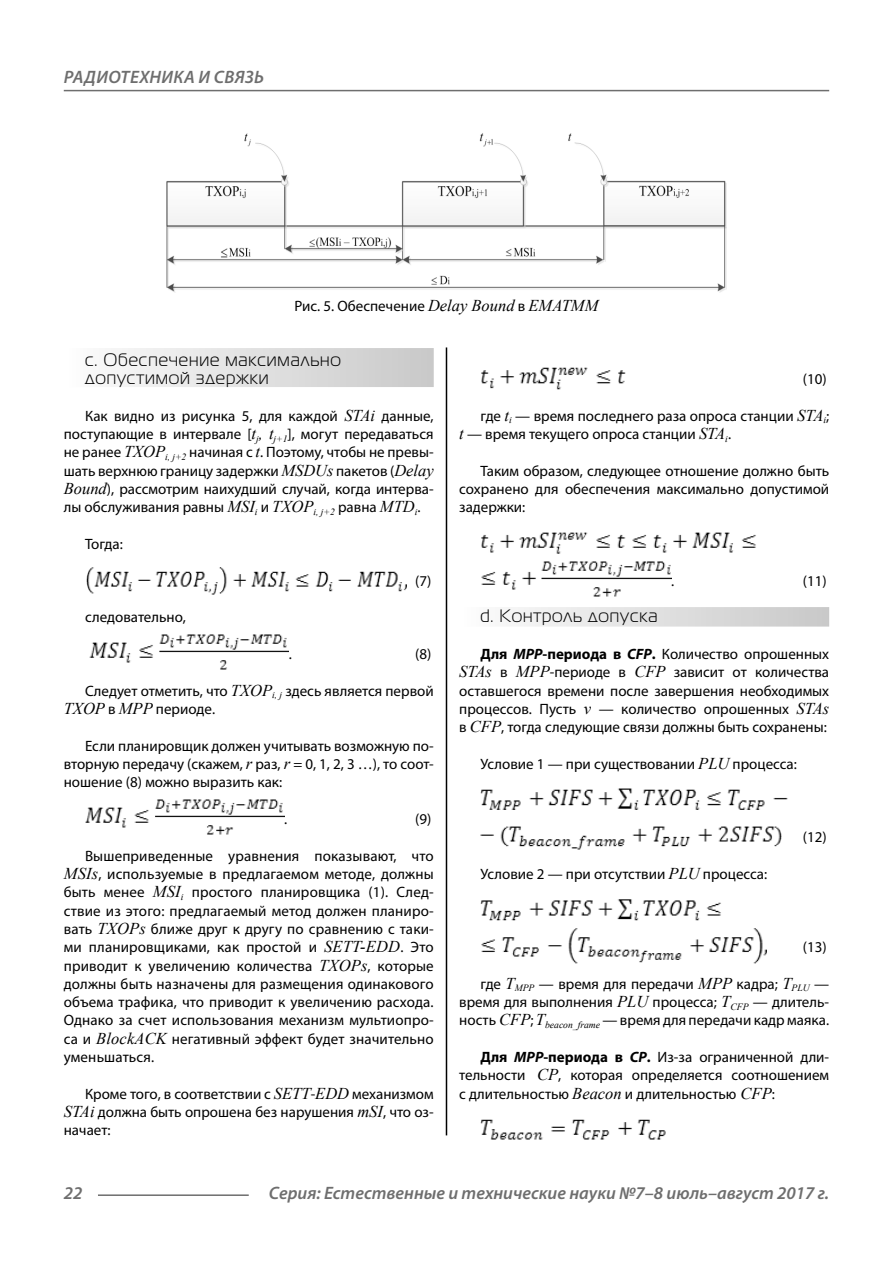
<style>
.page{position:relative;width:893px;height:1263px;background:#fff}
.page>*{position:absolute;margin:0;border:0;box-sizing:border-box;transform-origin:0 0}
.t1{font:italic 600 18px "Myriad Pro";color:#6e6e6e}
.Subheader_2lines{font:18px/18.3px "Magistral C";letter-spacing:.05em;color:#000}
.t2{font:italic 600 18px "Myriad Pro";letter-spacing:.02em;color:#6e6e6e}
.Subheader{font:18px "Magistral C";letter-spacing:.05em;color:#000}
.Normal{font:15px/18.3px "Myriad Pro";color:#000;text-align:justify}
.podpis{font:15px "Myriad Pro";color:#000}
.s1{font-family:"Times New Roman";font-style:italic;font-size:16.5px}
.s2{font-weight:700}
.s3{font-weight:700;font-style:italic}
</style>
<div class="page">
<hr style="left:98px;top:1194px;width:151px;height:2px;background:#6e6e6e">
<hr style="left:64px;top:90px;width:765px;height:1px;background:#6e6e6e">
<div style="left:64px;top:348px;width:370px;height:39px;background:linear-gradient(to right,#fdfdfd,#c8c8c8)"></div>
<img style="left:86px;top:567px;width:321px;height:28px">
<img style="left:89px;top:634px;width:200px;height:36px">
<img style="left:85px;top:799px;width:199px;height:36px">
<div style="left:459px;top:607px;width:370px;height:20px;background:linear-gradient(to right,#fdfdfd,#c8c8c8)"></div>
<img style="left:481px;top:367px;width:145px;height:23px">
<img style="left:481px;top:532px;width:275px;height:22px">
<img style="left:481px;top:561px;width:190px;height:36px">
<img style="left:480px;top:788px;width:308px;height:22px">
<img style="left:480px;top:826px;width:301px;height:24px">
<img style="left:480px;top:899px;width:241px;height:22px">
<img style="left:481px;top:928px;width:286px;height:36px">
<img style="left:480px;top:1119px;width:186px;height:21px">
<img style="left:166px;top:133px;width:561px;height:159px">
<hr style="left:446px;top:347px;width:1px;height:788px;background:#000">
<p class="t2" style="left:64px;top:66px;width:202px">РАДИОТЕХНИКА И СВЯЗЬ</p>
<p class="podpis" style="left:294px;top:297px;width:305px">Рис. 5. Обеспечение <span class="s1">Delay Bound</span> в <span class="s1">EMATMM</span></p>
<p class="Subheader_2lines" style="left:85px;top:350px;width:258px">c. Обеспечение максимально допустимой здержки</p>
<p class="Normal" style="left:64px;top:406px;width:371px;text-indent:21px">Как видно из рисунка 5, для каждой <span class="s1">STAi</span> данные, поступающие в интервале [<span class="s1">t</span><sub>j</sub><span class="s1">, t</span><sub>j+1</sub>], могут передаваться не ранее <span class="s1">TXOP</span><sub>i,</sub> <sub>j+2</sub> начиная с <span class="s1">t</span>. Поэтому, чтобы не превы&shy;шать верхнюю границу задержки <span class="s1">MSDUs</span> пакетов (<span class="s1">Delay Bound</span>), рассмотрим наихудший случай, когда интерва&shy;лы обслуживания равны <span class="s1">MSI</span><sub>i</sub> и <span class="s1">TXOP</span><sub>i,</sub> <sub>j+2</sub> равна <span class="s1">MTD</span><sub>i</sub>.</p>
<p class="Normal" style="left:85px;top:535px;width:39px">Тогда:</p>
<p class="Normal" style="left:415px;top:571px;width:18px">(7)</p>
<p class="Normal" style="left:85px;top:608px;width:103px">следовательно,</p>
<p class="Normal" style="left:289px;top:644px;width:5px">.</p>
<p class="Normal" style="left:415px;top:644px;width:18px">(8)</p>
<p class="Normal" style="left:64px;top:681px;width:371px;text-indent:21px">Следует отметить, что <span class="s1">TXOP</span><sub>i,</sub> <sub>j</sub> здесь является первой<br><span class="s1">TXOP</span> в <span class="s1">MPP</span> периоде.</p>
<p class="Normal" style="left:64px;top:736px;width:371px;text-indent:21px">Если планировщик должен учитывать возможную по&shy;вторную передачу (скажем, <span class="s1">r</span> раз, <span class="s1">r</span> = 0, 1, 2, 3 …), то соот&shy;ношение (8) можно выразить как:</p>
<p class="Normal" style="left:284px;top:809px;width:5px">.</p>
<p class="Normal" style="left:415px;top:809px;width:18px">(9)</p>
<p class="Normal" style="left:64px;top:846px;width:371px;text-indent:21px">Вышеприведенные уравнения показывают, что <span class="s1">MSIs</span>, используемые в предлагаемом методе, должны быть менее <span class="s1">MSI</span><sub>i</sub> простого планировщика (1). След&shy;ствие из этого: предлагаемый метод должен планиро&shy;вать <span class="s1">TXOPs</span> ближе друг к другу по сравнению с таки&shy;ми планировщиками, как простой и <span class="s1">SETT-EDD</span>. Это приводит к увеличению количества <span class="s1">TXOPs</span>, которые должны быть назначены для размещения одинакового объема трафика, что приводит к увеличению расхода.<br>Однако за счет использования механизм мультиопро&shy;са и <span class="s1">BlockACK</span> негативный эффект будет значительно уменьшаться.</p>
<p class="Normal" style="left:64px;top:1084px;width:371px;text-indent:21px">Кроме того, в соответствии с <span class="s1">SETT</span>-<span class="s1">EDD</span> механизмом <span class="s1">STAi</span> должна быть опрошена без нарушения <span class="s1">mSI</span>, что оз&shy;начает:</p>
<p class="Normal" style="left:803px;top:370px;width:25px">(10)</p>
<p class="Normal" style="left:459px;top:406px;width:371px;text-indent:21px">где <span class="s1">t</span><sub>i</sub> — время последнего раза опроса станции <span class="s1">STA</span><sub>i</sub>; <span class="s1">t</span> — время текущего опроса станции <span class="s1">STA</span><sub>i</sub>.</p>
<p class="Normal" style="left:459px;top:461px;width:371px;text-indent:21px">Таким образом, следующее отношение должно быть сохранено для обеспечения максимально допустимой задержки:</p>
<p class="Normal" style="left:671px;top:571px;width:5px">.</p>
<p class="Normal" style="left:803px;top:571px;width:25px">(11)</p>
<p class="Subheader" style="left:480px;top:606px;width:179px">d. Контроль допуска</p>
<p class="Normal" style="left:459px;top:644px;width:371px;text-indent:21px"><span class="s2">Для</span> <span class="s3">MPP</span><span class="s2">-периода в</span> <span class="s3">CFP</span><span class="s2">.</span> Количество опрошенных <span class="s1">STAs</span> в <span class="s1">MPP</span>-периоде в <span class="s1">CFP</span> зависит от количества оставшегося времени после завершения необходимых процессов. Пусть <span class="s1">v</span> — количество опрошенных <span class="s1">STAs </span>в <span class="s1">CFP</span>, тогда следующие связи должны быть сохранены:</p>
<p class="Normal" style="left:480px;top:754px;width:318px">Условие 1 — при существовании <span class="s1">PLU</span> процесса:</p>
<p class="Normal" style="left:480px;top:864px;width:288px">Условие 2 — при отсутствии <span class="s1">PLU</span> процесса:</p>
<p class="Normal" style="left:803px;top:828px;width:25px">(12)</p>
<p class="Normal" style="left:803px;top:938px;width:25px">(13)</p>
<p class="Normal" style="left:459px;top:974px;width:371px;text-indent:21px">где <span class="s1">T</span><sub>MPP</sub> — время для передачи <span class="s1">MPP</span> кадра; <span class="s1">T</span><sub>PLU</sub> — время для выполнения <span class="s1">PLU</span> процесса; <span class="s1">T</span><sub>CFP</sub> — длитель&shy;ность <span class="s1">CFP</span>; <span class="s1">T</span><sub>beacon_frame</sub> — время для передачи кадр маяка.</p>
<p class="Normal" style="left:459px;top:1048px;width:371px;text-indent:21px"><span class="s2">Для</span> <span class="s3">MPP</span><span class="s2">-периода в</span> <span class="s3">CP</span><span class="s2">.</span> Из-за ограниченной дли&shy;тельности <span class="s1">СР</span>, которая определяется соотношением с длительностью <span class="s1">Beacon</span> и длительностью <span class="s1">CFP</span>:</p>
<p class="t1" style="left:64px;top:1182px;width:20px">22</p>
<p class="t1" style="left:269px;top:1182px;width:562px">Серия: Естественные и технические науки №7–8 июль–август 2017 г.</p>
</div>
